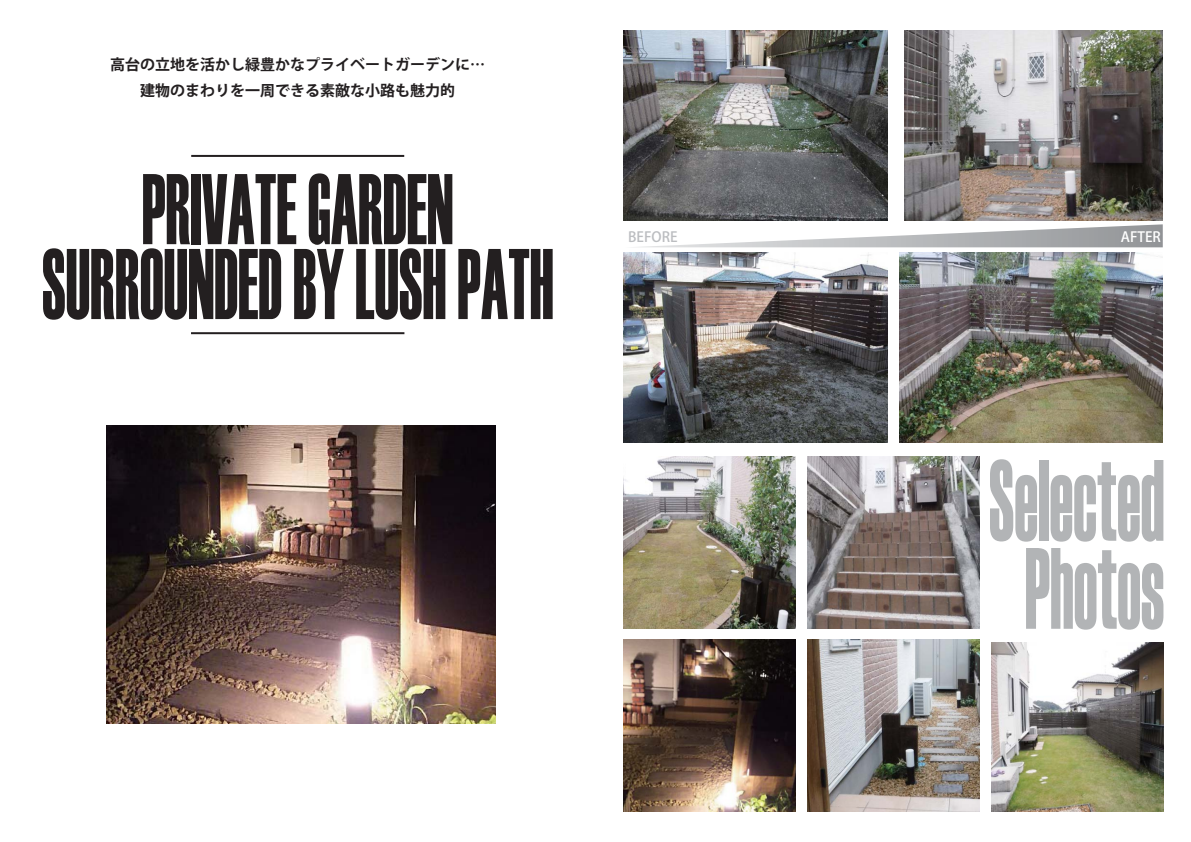
<style>
.page{position:relative;width:1191px;height:842px;background:#fff}
.page>*{position:absolute;margin:0;border:0;box-sizing:border-box;transform-origin:0 0}
.t1{font:115.3px/88px "Haettenschweiler";color:#b2b4b6;text-align:center;scale:.58 1}
.t2{font:100.1px/74.9px "Haettenschweiler";color:#231f20;text-align:center;scale:.62 1}
.t3{font:15px/26.2px "Koz Go Pr 6 N Bold 90 msp RKSJ H";color:#231f20;text-align:center}
.t4{font:14px "Koz Go Pr 6 N Medium 90 msp RKSJ H";color:#bbbdc0}
.t5{font:14px "Koz Go Pr 6 N Medium 90 msp RKSJ H";color:#fff}
</style>
<div class="page">
<img style="left:106px;top:425px;width:389px;height:299px">
<hr style="left:191px;top:155px;width:213px;height:2px;background:#231f20">
<hr style="left:191px;top:332px;width:213px;height:2px;background:#231f20">
<img style="left:623px;top:31px;width:264px;height:189px">
<img style="left:904px;top:31px;width:258px;height:189px">
<img style="left:623px;top:252px;width:264px;height:190px">
<img style="left:899px;top:252px;width:263px;height:190px">
<img style="left:807px;top:640px;width:172px;height:172px">
<img style="left:991px;top:642px;width:172px;height:170px">
<img style="left:807px;top:457px;width:172px;height:172px">
<img style="left:623px;top:457px;width:172px;height:172px">
<img style="left:623px;top:640px;width:172px;height:172px">
<svg style="left:642px;top:224px;width:520px;height:23px"></svg>
<p class="t3" style="left:110px;top:53px;width:377px">高台の立地を活かし緑豊かなプライベートガーデンに…建物のまわりを一周できる素敵な小路も魅力的</p>
<h2 class="t2" style="left:42px;top:169px;width:826px">PRIVATE GARDEN<br>SURROUNDED BY LUSH PATH</h2>
<p class="t4" style="left:628px;top:232px;width:51px">BEFORE</p>
<p class="t5" style="left:1120px;top:232px;width:42px">AFTER</p>
<h1 class="t1" style="left:989px;top:453px;width:304px">Selected<br>Photos</h1>
</div>
